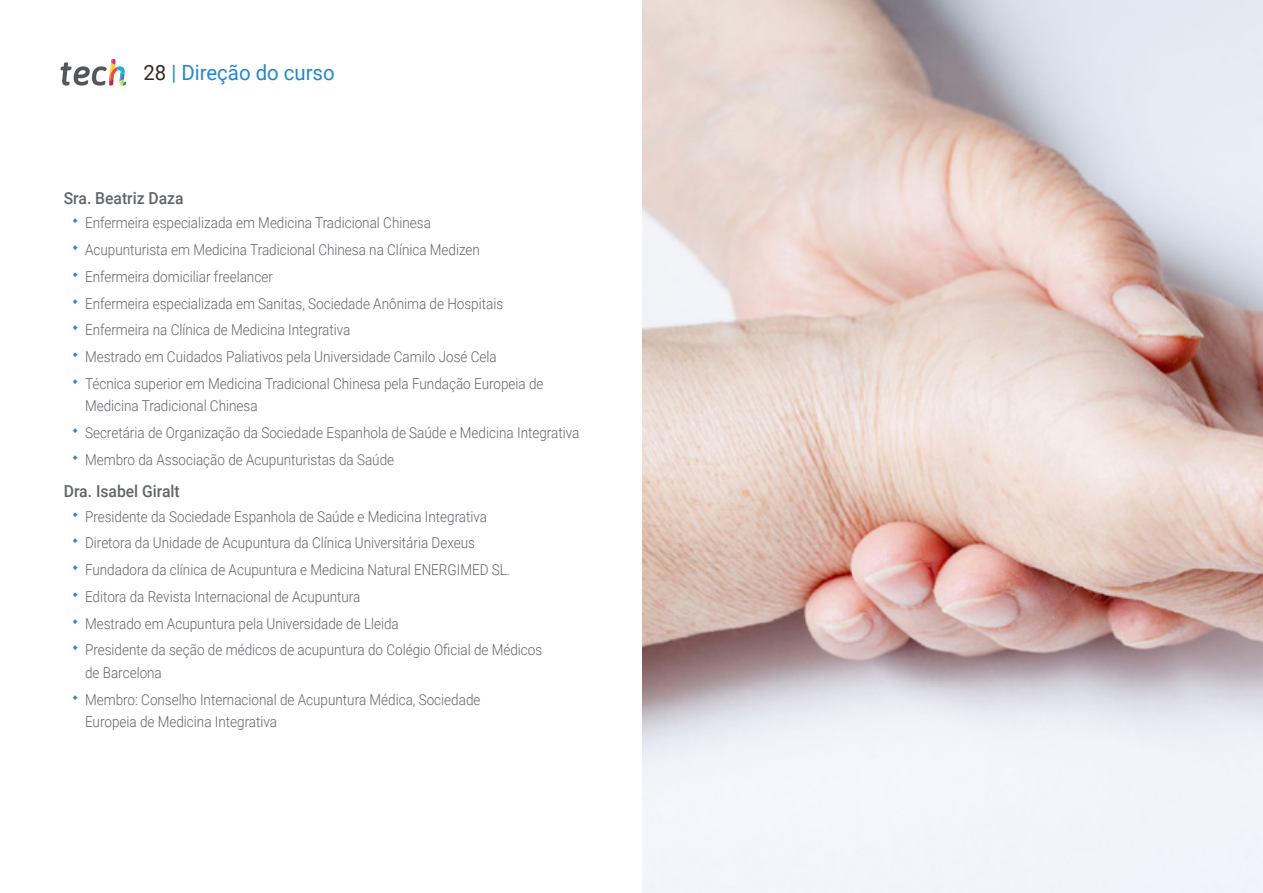
<style>
.page{position:relative;width:1263px;height:893px;background:#fff}
.page>*{position:absolute;margin:0;border:0;box-sizing:border-box;transform-origin:0 0}
.t1{font:21px "Roboto";color:#2488c9}
.t2{font:500 16.5px "Roboto";color:#61646a;scale:.95 1}
.t3{font:300 15px/26.7px "Roboto";color:#61646a;scale:.9 1}
.s1{color:#312e20}
</style>
<div class="page">
<svg style="left:61px;top:59px;width:65px;height:27px"></svg>
<img style="left:642px;top:0;width:621px;height:893px">
<h1 class="t1" style="left:144px;top:57px;width:193px"><span class="s1">28</span> | Direção do curso</h1>
<p class="t2" style="left:64px;top:186px;width:128px">Sra. Beatriz Daza</p>
<p class="t3" style="left:85px;top:209px;width:511px">Enfermeira especializada em Medicina Tradicional Chinesa<br>Acupunturista em Medicina Tradicional Chinesa na Clínica Medizen Enfermeira domiciliar freelancer<br>Enfermeira especializada em Sanitas, Sociedade Anônima de Hospitais Enfermeira na Clínica de Medicina Integrativa<br>Mestrado em Cuidados Paliativos pela Universidade Camilo José Cela Técnica superior em Medicina Tradicional Chinesa pela Fundação Europeia de</p>
<p class="t3" style="left:85px;top:392px;width:551px">Medicina Tradicional Chinesa<br>Secretária de Organização da Sociedade Espanhola de Saúde e Medicina Integrativa<br>Membro da Associação de Acupunturistas da Saúde</p>
<p class="t2" style="left:64px;top:479px;width:124px">Dra. Isabel Giralt</p>
<p class="t3" style="left:85px;top:502px;width:510px">Presidente da Sociedade Espanhola de Saúde e Medicina Integrativa<br>Diretora da Unidade de Acupuntura da Clínica Universitária Dexeus Fundadora da clínica de Acupuntura e Medicina Natural ENERGIMED SL.<br>Editora da Revista Internacional de Acupuntura<br>Mestrado em Acupuntura pela Universidade de Lleida<br>Presidente da seção de médicos de acupuntura do Colégio Oficial de Médicos</p>
<p class="t3" style="left:85px;top:659px;width:441px">de Barcelona<br>Membro: Conselho Internacional de Acupuntura Médica, Sociedade</p>
<p class="t3" style="left:85px;top:708px;width:215px">Europeia de Medicina Integrativa</p>
</div>
